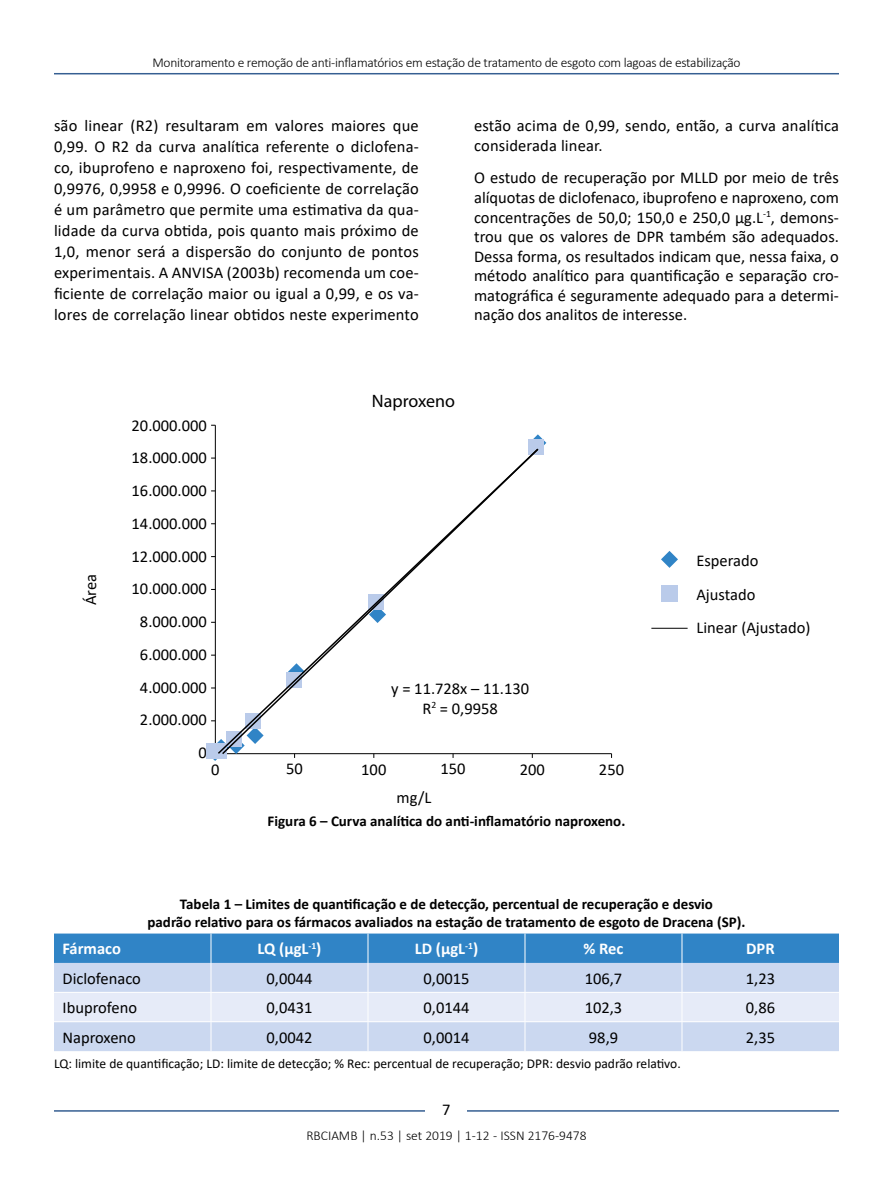
<style>
.page{position:relative;width:893px;height:1191px;background:#fff}
.page>*{position:absolute;margin:0;border:0;box-sizing:border-box;transform-origin:0 0}
.t1{font:18px "Myriad Pro";color:#000}
.t2{font:16.5px/21px "Calibri";color:#000;text-align:justify}
.t3{font:700 16.5px "Calibri";color:#fff}
.t4{font:700 15px/18px "Calibri";color:#000;text-align:center}
.t5{font:13.5px "Calibri";color:#000}
.t6{font:300 13.5px "Calibri";letter-spacing:-.02em;color:#000}
.t7{font:300 13.5px "Calibri";color:#000}
</style>
<div class="page">
<hr style="left:54px;top:73px;width:785px;height:1px;background:#365f92">
<hr style="left:54px;top:1110px;width:785px;height:1px;background:#365f92">
<div style="left:426px;top:1096px;width:41px;height:26px;background:#fff"></div>
<svg style="left:54px;top:933px;width:785px;height:118px;background:#acc8e7"></svg>
<hr style="left:215px;top:425px;width:1px;height:328px;background:#000">
<hr style="left:211px;top:753px;width:401px;height:1px;background:#000">
<svg style="left:661px;top:551px;width:17px;height:17px"></svg>
<div style="left:661px;top:585px;width:17px;height:17px;background:#bacbea"></div>
<hr style="left:651px;top:628px;width:37px;height:1px;background:#000">
<svg style="left:533px;top:434px;width:13px;height:11px"></svg>
<svg style="left:207px;top:727px;width:20px;height:34px"></svg>
<div style="left:528px;top:439px;width:16px;height:15px;background:#bacbea"></div>
<div style="left:211px;top:743px;width:16px;height:15px;background:#bacbea"></div>
<div style="left:206px;top:743px;width:15px;height:15px;background:#bacbea"></div>
<svg style="left:216px;top:448px;width:324px;height:307px"></svg>
<p class="t6" style="left:152px;top:54px;width:590px">Monitoramento e remoção de anti-inflamatórios em estação de tratamento de esgoto com lagoas de estabilização</p>
<p class="t2" style="left:54px;top:115px;width:366px">são linear (R2) resultaram em valores maiores que 0,99. O R2 da curva analítica referente o diclofena&shy;co, ibuprofeno e naproxeno foi, respectivamente, de 0,9976, 0,9958 e 0,9996. O coeficiente de correlação é um parâmetro que permite uma estimativa da qua&shy;lidade da curva obtida, pois quanto mais próximo de 1,0, menor será a dispersão do conjunto de pontos experimentais. A ANVISA (2003b) recomenda um coe&shy;ficiente de correlação maior ou igual a 0,99, e os va&shy;lores de correlação linear obtidos neste experimento</p>
<p class="t2" style="left:474px;top:116px;width:366px;line-height:19.5px">estão acima de 0,99, sendo, então, a curva analítica considerada linear.</p>
<p class="t2" style="left:474px;top:168px;width:366px;line-height:19.5px">O estudo de recuperação por MLLD por meio de três alíquotas de diclofenaco, ibuprofeno e naproxeno, com concentrações de 50,0; 150,0 e 250,0 µg.L<sup>-1</sup>, demons&shy;trou que os valores de DPR também são adequados.<br>Dessa forma, os resultados indicam que, nessa faixa, o método analítico para quantificação e separação cro&shy;matográfica é seguramente adequado para a determi&shy;nação dos analitos de interesse.</p>
<p class="t2" style="left:80px;top:605px;width:33px;rotate:-90deg">Área</p>
<p class="t2" style="left:132px;top:408px;width:77px;line-height:32.7px">20.000.000<br>18.000.000<br>16.000.000<br>14.000.000<br>12.000.000</p>
<p class="t2" style="left:132px;top:578px;width:77px">10.000.000</p>
<p class="t2" style="left:140px;top:610px;width:68px">8.000.000</p>
<p class="t2" style="left:140px;top:643px;width:68px">6.000.000</p>
<p class="t2" style="left:140px;top:670px;width:68px;line-height:32.7px;text-align:right">4.000.000<br>2.000.000<br>0</p>
<p class="t1" style="left:372px;top:390px;width:85px">Naproxeno</p>
<p class="t2" style="left:391px;top:678px;width:139px;line-height:19.8px;text-align:center">y = 11.728x – 11.130<br>R<sup>2</sup> = 0,9958</p>
<p class="t2" style="left:211px;top:758px;width:10px">0</p>
<p class="t2" style="left:286px;top:758px;width:18px">50</p>
<p class="t2" style="left:361px;top:758px;width:27px">100</p>
<p class="t2" style="left:440px;top:758px;width:27px">150</p>
<p class="t2" style="left:520px;top:758px;width:27px">200</p>
<p class="t2" style="left:599px;top:758px;width:27px">250</p>
<p class="t2" style="left:396px;top:787px;width:36px">mg/L</p>
<p class="t4" style="left:268px;top:812px;width:359px">Figura 6 – Curva analítica do anti-inflamatório naproxeno.</p>
<p class="t2" style="left:696px;top:543px;width:116px;line-height:33.8px;text-align:left">Esperado<br>Ajustado<br>Linear (Ajustado)</p>
<p class="t4" style="left:147px;top:895px;width:599px">Tabela 1 – Limites de quantificação e de detecção, percentual de recuperação e desvio<br>padrão relativo para os fármacos avaliados na estação de tratamento de esgoto de Dracena (SP).</p>
<p class="t3" style="left:63px;top:937px;width:60px">Fármaco</p>
<p class="t3" style="left:258px;top:937px;width:65px">LQ (µgL<sup>-1</sup>)</p>
<p class="t3" style="left:415px;top:937px;width:65px">LD (µgL<sup>-1</sup>)</p>
<p class="t3" style="left:583px;top:937px;width:42px">% Rec</p>
<p class="t3" style="left:746px;top:937px;width:30px">DPR</p>
<p class="t2" style="left:63px;top:967px;width:80px">Diclofenaco</p>
<p class="t2" style="left:267px;top:967px;width:47px">0,0044</p>
<p class="t2" style="left:424px;top:967px;width:47px">0,0015</p>
<p class="t2" style="left:585px;top:967px;width:39px">106,7</p>
<p class="t2" style="left:746px;top:967px;width:31px">1,23</p>
<p class="t2" style="left:63px;top:996px;width:76px">Ibuprofeno</p>
<p class="t2" style="left:267px;top:996px;width:47px">0,0431</p>
<p class="t2" style="left:424px;top:996px;width:47px">0,0144</p>
<p class="t2" style="left:585px;top:996px;width:39px">102,3</p>
<p class="t2" style="left:746px;top:996px;width:31px">0,86</p>
<p class="t2" style="left:63px;top:1026px;width:75px">Naproxeno</p>
<p class="t2" style="left:267px;top:1026px;width:47px">0,0042</p>
<p class="t2" style="left:424px;top:1026px;width:47px">0,0014</p>
<p class="t2" style="left:589px;top:1026px;width:31px">98,9</p>
<p class="t2" style="left:746px;top:1026px;width:31px">2,35</p>
<p class="t5" style="left:54px;top:1053px;width:628px">LQ: limite de quantificação; LD: limite de detecção; % Rec: percentual de recuperação; DPR: desvio padrão relativo.</p>
<p class="t2" style="left:442px;top:1098px;width:10px">7</p>
<p class="t7" style="left:306px;top:1126px;width:282px">RBCIAMB | n.53 | set 2019 | 1-12 - ISSN 2176-9478</p>
</div>
